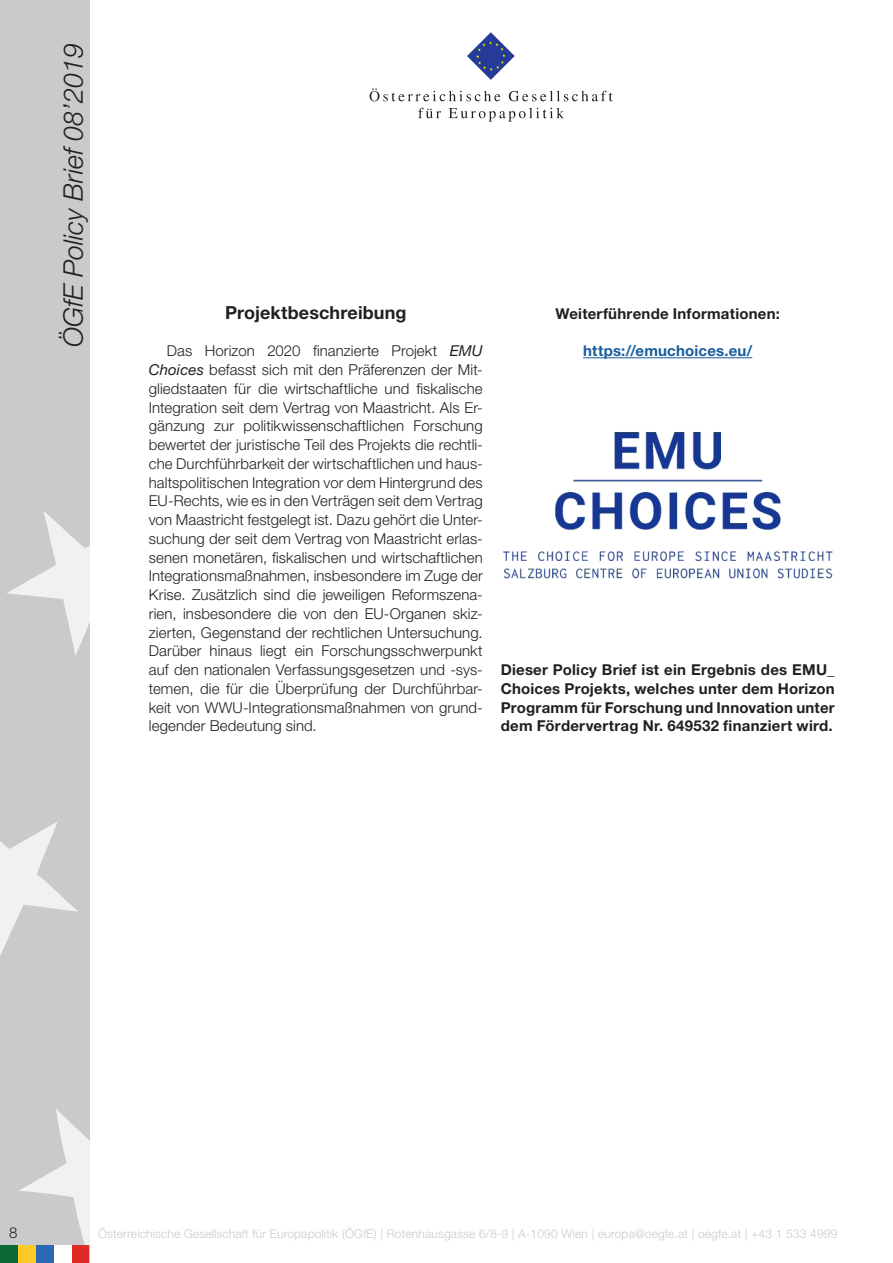
<style>
.page{position:relative;width:893px;height:1263px;background:#fff}
.page>*{position:absolute;margin:0;border:0;box-sizing:border-box;transform-origin:0 0}
.t1{font:italic 300 27px "Helvetica Neue LT Std";color:#231f20}
.Zwischenüberschrift{font:700 18px "Helvetica Neue LT Std";letter-spacing:.005em;color:#231f20}
.Standard_Paragraph{font:300 15px/18.8px "Helvetica Neue LT Std";letter-spacing:.005em;color:#231f20;text-align:justify}
.Standard_Paragraph-2{font:700 15px/18.8px "Helvetica Neue LT Std";letter-spacing:.015em;color:#231f20;text-align:justify}
.Zwischenüberschrift-2{font:700 15px "Helvetica Neue LT Std";letter-spacing:.015em;color:#231f20}
.Zwischenüberschrift-3{font:700 15px "Helvetica Neue LT Std";letter-spacing:.015em;color:#175d9e}
.t2{font:300 12px "Helvetica Neue LT Std";letter-spacing:.015em;color:#c9cacc}
.s1{font-weight:400;font-style:italic}
</style>
<div class="page">
<div style="left:0;top:0;width:89px;height:1263px;background:#c9cacc"></div>
<svg style="left:19px;top:1109px;width:70px;height:136px"></svg>
<svg style="left:0;top:822px;width:78px;height:134px"></svg>
<svg style="left:7px;top:511px;width:82px;height:144px"></svg>
<div style="left:18px;top:1245px;width:18px;height:18px;background:#fecb26"></div>
<div style="left:36px;top:1245px;width:18px;height:18px;background:#2b68b3"></div>
<div style="left:71px;top:1245px;width:18px;height:18px;background:#de2b26"></div>
<div style="left:0;top:1245px;width:18px;height:18px;background:#0b6936"></div>
<div style="left:54px;top:1245px;width:17px;height:18px;background:#fff"></div>
<svg style="left:467px;top:32px;width:48px;height:48px"></svg>
<svg style="left:370px;top:88px;width:130px;height:13px"></svg>
<svg style="left:509px;top:91px;width:104px;height:10px"></svg>
<svg style="left:418px;top:108px;width:23px;height:10px"></svg>
<svg style="left:449px;top:108px;width:115px;height:14px"></svg>
<hr style="left:583px;top:357px;width:169px;height:1px;background:#175d9e">
<img style="left:502px;top:431px;width:331px;height:148px">
<h1 class="t1" style="left:57px;top:347px;width:305px;rotate:-90deg">ÖGfE Policy Brief 08’2019</h1>
<p class="Zwischenüberschrift" style="left:225px;top:301px;width:183px">Projektbeschreibung</p>
<p class="Standard_Paragraph" style="left:149px;top:341px;width:335px;text-indent:18px">Das Horizon 2020 finanzierte Projekt <span class="s1">EMU Choices</span> befasst sich mit den Präferenzen der Mit&shy;gliedstaaten für die wirtschaftliche und fiskalische Integration seit dem Vertrag von Maastricht. Als Er&shy;gänzung zur politikwissenschaftlichen Forschung bewertet der juristische Teil des Projekts die rechtli&shy;che Durchführbarkeit der wirtschaftlichen und haus&shy;haltspolitischen Integration vor dem Hintergrund des EU-Rechts, wie es in den Verträgen seit dem Vertrag von Maastricht festgelegt ist. Dazu gehört die Unter&shy;suchung der seit dem Vertrag von Maastricht erlas&shy;senen monetären, fiskalischen und wirtschaftlichen Integrationsmaßnahmen, insbesondere im Zuge der Krise. Zusätzlich sind die jeweiligen Reformszena&shy;rien, insbesondere die von den EU-Organen skiz&shy;zierten, Gegenstand der rechtlichen Untersuchung.<br>Darüber hinaus liegt ein Forschungsschwerpunkt auf den nationalen Verfassungsgesetzen und -sys&shy;temen, die für die Überprüfung der Durchführbar&shy;keit von WWU-Integrationsmaßnahmen von grund&shy;legender Bedeutung sind.</p>
<p class="Zwischenüberschrift-2" style="left:555px;top:304px;width:226px">Weiterführende Informationen:</p>
<p class="Zwischenüberschrift-3" style="left:583px;top:342px;width:171px">https://emuchoices.eu/</p>
<p class="Standard_Paragraph-2" style="left:501px;top:660px;width:335px">Dieser Policy Brief ist ein Ergebnis des EMU_ Choices Projekts, welches unter dem Horizon Programm für Forschung und Innovation unter dem Fördervertrag Nr. 649532 finanziert wird.</p>
<p class="Standard_Paragraph" style="left:9px;top:1222px;width:10px">8</p>
<p class="t2" style="left:98px;top:1226px;width:741px">Österreichische Gesellschaft für Europapolitik (ÖGfE) | Rotenhausgasse 6/8-9 | A-1090 Wien | europa@oegfe.at | oegfe.at | +43 1 533 4999</p>
</div>
